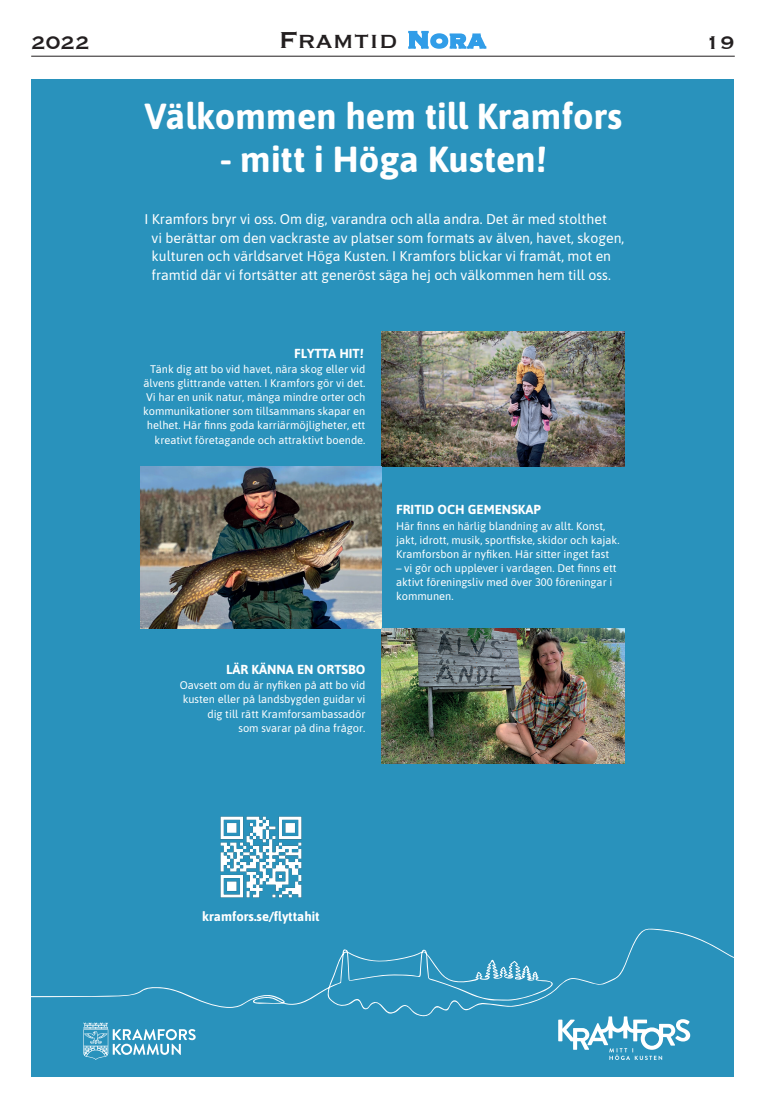
<style>
.page{position:relative;width:766px;height:1100px;background:#fff}
.page>*{position:absolute;margin:0;border:0;box-sizing:border-box;transform-origin:0 0}
.t1{font:700 36.2px "Asap";color:#fff}
.t2{font:30px "Copperplate";color:#231f20}
.t3{font:24px "Copperplate";color:#231f20}
.t4{font:14.1px/18.9px "Asap";color:#fff}
.t5{font:700 13.1px "Asap";color:#fff}
.t6{font:11.1px/14.1px "Asap";color:#fff;text-align:right}
.s1{font-weight:700;color:#319de8}
</style>
<div class="page">
<hr style="left:31px;top:56px;width:703px;height:1px;background:#231f20">
<div style="left:31px;top:79px;width:702px;height:998px;background:#2992bc"></div>
<img style="left:381px;top:332px;width:243px;height:134px">
<img style="left:141px;top:466px;width:240px;height:163px">
<img style="left:381px;top:629px;width:243px;height:134px">
<svg style="left:31px;top:929px;width:702px;height:87px"></svg>
<svg style="left:83px;top:1023px;width:113px;height:37px"></svg>
<svg style="left:558px;top:1016px;width:132px;height:44px"></svg>
<img style="left:220px;top:816px;width:82px;height:82px">
<p class="t3" style="left:31px;top:27px;width:60px">2022</p>
<p class="t2" style="left:279px;top:20px;width:209px">Framtid <span class="s1">Nora</span></p>
<p class="t3" style="left:705px;top:26px;width:31px">19</p>
<p class="t1" style="left:144px;top:91px;width:479px">Välkommen hem till Kramfors</p>
<p class="t1" style="left:220px;top:134px;width:328px">- mitt i Höga Kusten!</p>
<p class="t4" style="left:151px;top:209px;width:474px;text-indent:-7px">I Kramfors bryr vi oss. Om dig, varandra och alla andra. Det är med stolthet<br>vi berättar om den vackraste av platser som formats av älven, havet, skogen, kulturen och världsarvet Höga Kusten. I Kramfors blickar vi framåt, mot en framtid där vi fortsätter att generöst säga hej och välkommen hem till oss.</p>
<p class="t5" style="left:294px;top:344px;width:71px">FLYTTA HIT!</p>
<p class="t6" style="left:143px;top:362px;width:224px">Tänk dig att bo vid havet, nära skog eller vid älvens glittrande vatten. I Kramfors gör vi det.<br>Vi har en unik natur, många mindre orter och kommunikationer som tillsammans skapar en helhet. Här finns goda karriärmöjligheter, ett kreativt företagande och attraktivt boende.</p>
<p class="t5" style="left:226px;top:660px;width:141px">LÄR KÄNNA EN ORTSBO</p>
<p class="t6" style="left:180px;top:678px;width:187px">Oavsett om du är nyfiken på att bo vid kusten eller på landsbygden guidar vi dig till rätt Kramforsambassadör<br>som svarar på dina frågor.</p>
<p class="t5" style="left:396px;top:500px;width:146px">FRITID OCH GEMENSKAP</p>
<p class="t6" style="left:396px;top:518px;width:225px;text-align:left">Här finns en härlig blandning av allt. Konst, jakt, idrott, musik, sportfiske, skidor och kajak.<br>Kramforsbon är nyfiken. Här sitter inget fast</p>
<p class="t6" style="left:396px;top:560px;width:222px;text-align:left">– vi gör och upplever i vardagen. Det finns ett aktivt föreningsliv med över 300 föreningar i kommunen.</p>
<p class="t5" style="left:202px;top:907px;width:119px">kramfors.se/flyttahit</p>
</div>
